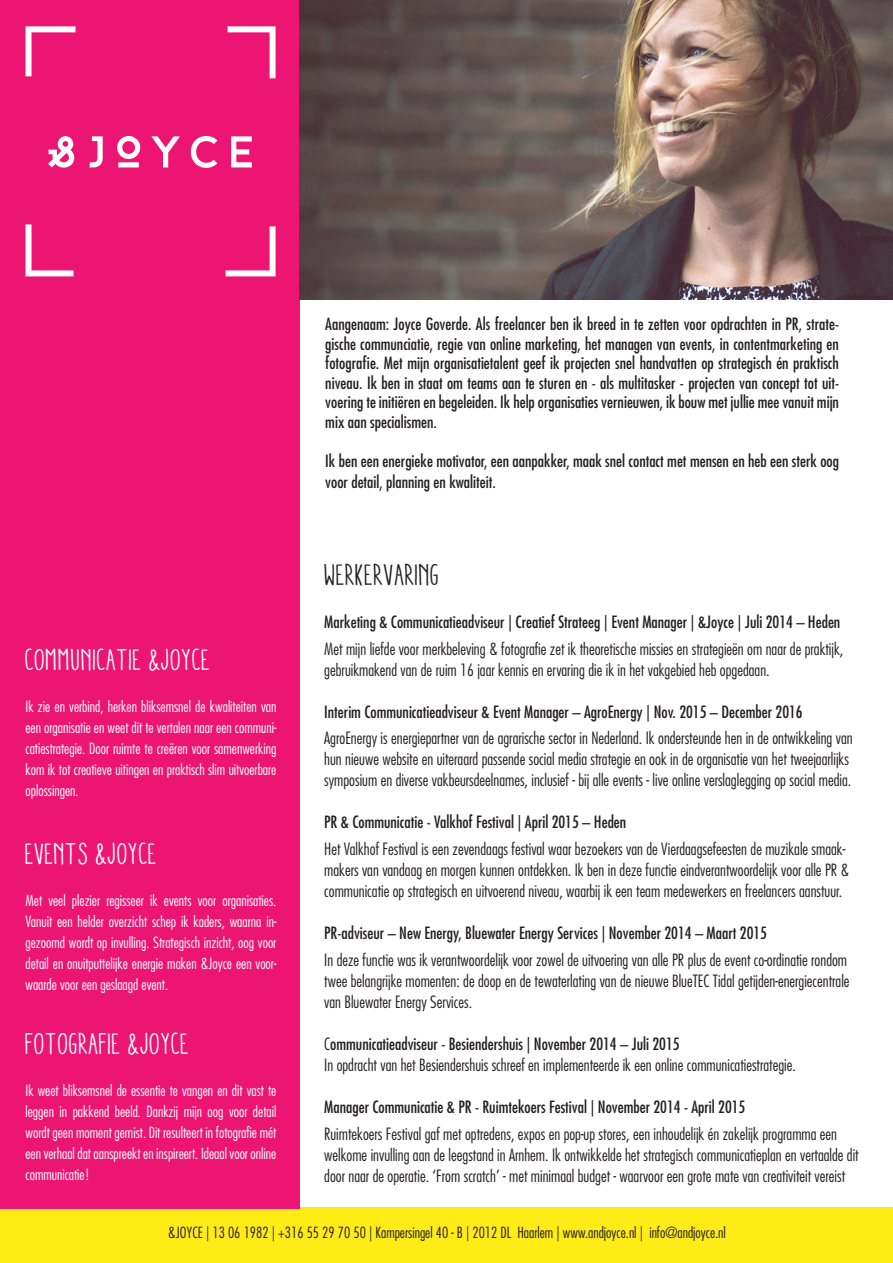
<style>
.page{position:relative;width:893px;height:1263px;background:#fff}
.page>*{position:absolute;margin:0;border:0;box-sizing:border-box;transform-origin:0 0}
.t1{font:condensed 30px "Aracne";color:#fff}
.t2{font:condensed 30px "Aracne";color:#231f20}
.t3{font:300 condensed 16.5px/21px "Futura Std";color:#231f20}
.t4{font:condensed 16.5px/19.5px "Futura Std";color:#231f20;text-align:justify}
.t5{font:300 condensed 15px/21px "Futura Std";color:#fff;text-align:justify}
.t6{font:300 condensed 15px "Futura Std";color:#231f20}
.s1{font-weight:300}
</style>
<div class="page">
<div style="left:0;top:1208px;width:893px;height:55px;background:#ffeb16"></div>
<div style="left:0;top:0;width:300px;height:1208px;background:#ed1574"></div>
<img style="left:300px;top:0;width:593px;height:300px">
<svg style="left:26px;top:26px;width:250px;height:250px"></svg>
<p class="t1" style="left:26px;top:642px;width:187px">COMMUNICATIE &amp;JOYCE</p>
<p class="t5" style="left:26px;top:696px;width:252px">Ik zie en verbind, herken bliksemsnel de kwaliteiten van een organisatie en weet dit te vertalen naar een communi&shy;catiestrategie. Door ruimte te creëren voor samenwerking kom ik tot creatieve uitingen en praktisch slim uitvoerbare oplossingen.</p>
<p class="t1" style="left:26px;top:836px;width:134px">EVENTS &amp;JOYCE</p>
<p class="t5" style="left:26px;top:890px;width:252px">Met veel plezier regisseer ik events voor organisaties.<br>Vanuit een helder overzicht schep ik kaders, waarna in&shy;gezoomd wordt op invulling. Strategisch inzicht, oog voor detail en onuitputtelijke energie maken &amp;Joyce een voor&shy;waarde voor een geslaagd event.</p>
<p class="t1" style="left:26px;top:1026px;width:166px">FOTOGRAFIE &amp;JOYCE</p>
<p class="t5" style="left:26px;top:1080px;width:252px">Ik weet bliksemsnel de essentie te vangen en dit vast te leggen in pakkend beeld. Dankzij mijn oog voor detail wordt geen moment gemist. Dit resulteert in fotografie mét een verhaal dat aanspreekt en inspireert. Ideaal voor online communicatie!</p>
<p class="t4" style="left:325px;top:314px;width:515px">Aangenaam: Joyce Goverde. Als freelancer ben ik breed in te zetten voor opdrachten in PR, strate&shy;gische communciatie, regie van online marketing, het managen van events, in contentmarketing en fotografie. Met mijn organisatietalent geef ik projecten snel handvatten op strategisch én praktisch niveau. Ik ben in staat om teams aan te sturen en - als multitasker - projecten van concept tot uit&shy;voering te initiëren en begeleiden. Ik help organisaties vernieuwen, ik bouw met jullie mee vanuit mijn mix aan specialismen.</p>
<p class="t4" style="left:325px;top:450px;width:515px;line-height:21px">Ik ben een energieke motivator, een aanpakker, maak snel contact met mensen en heb een sterk oog voor detail, planning en kwaliteit.</p>
<p class="t2" style="left:324px;top:557px;width:117px">WERKERVARING</p>
<p class="t4" style="left:324px;top:612px;width:518px">Marketing &amp; Communicatieadviseur | Creatief Strateeg | Event Manager | &amp;Joyce | Juli 2014 – Heden</p>
<p class="t3" style="left:324px;top:638px;width:521px">Met mijn liefde voor merkbeleving &amp; fotografie zet ik theoretische missies en strategieën om naar de praktijk, gebruikmakend van de ruim 16 jaar kennis en ervaring die ik in het vakgebied heb opgedaan.</p>
<p class="t4" style="left:324px;top:702px;width:480px">Interim Communicatieadviseur &amp; Event Manager – AgroEnergy | Nov. 2015 – December 2016</p>
<p class="t3" style="left:324px;top:727px;width:530px">AgroEnergy is energiepartner van de agrarische sector in Nederland. Ik ondersteunde hen in de ontwikkeling van hun nieuwe website en uiteraard passende social media strategie en ook in de organisatie van het tweejaarlijks symposium en diverse vakbeursdeelnames, inclusief - bij alle events - live online verslaglegging op social media.</p>
<p class="t4" style="left:324px;top:812px;width:304px">PR &amp; Communicatie - Valkhof Festival | April 2015 – Heden</p>
<p class="t3" style="left:324px;top:838px;width:527px">Het Valkhof Festival is een zevendaags festival waar bezoekers van de Vierdaagsefeesten de muzikale smaak&shy;makers van vandaag en morgen kunnen ontdekken. Ik ben in deze functie eindverantwoordelijk voor alle PR &amp; communicatie op strategisch en uitvoerend niveau, waarbij ik een team medewerkers en freelancers aanstuur.</p>
<p class="t4" style="left:324px;top:923px;width:444px">PR-adviseur – New Energy, Bluewater Energy Services | November 2014 – Maart 2015</p>
<p class="t3" style="left:324px;top:949px;width:527px">In deze functie was ik verantwoordelijk voor zowel de uitvoering van alle PR plus de event co-ordinatie rondom twee belangrijke momenten: de doop en de tewaterlating van de nieuwe BlueTEC Tidal getijden-energiecentrale van Bluewater Energy Services.</p>
<p class="t4" style="left:324px;top:1034px;width:357px"><span class="s1">C</span>ommunicatieadviseur - Besiendershuis | November 2014 – Juli 2015</p>
<p class="t3" style="left:324px;top:1054px;width:473px">In opdracht van het Besiendershuis schreef en implementeerde ik een online communicatiestrategie.</p>
<p class="t4" style="left:324px;top:1097px;width:423px">Manager Communicatie &amp; PR - Ruimtekoers Festival | November 2014 - April 2015</p>
<p class="t3" style="left:324px;top:1123px;width:536px">Ruimtekoers Festival gaf met optredens, expos en pop-up stores, een inhoudelijk én zakelijk programma een welkome invulling aan de leegstand in Arnhem. Ik ontwikkelde het strategisch communicatieplan en vertaalde dit door naar de operatie. ‘From scratch’ - met minimaal budget - waarvoor een grote mate van creativiteit vereist</p>
<p class="t6" style="left:168px;top:1224px;width:560px">&amp;JOYCE | 13 06 1982 | +316 55 29 70 50 | Kampersingel 40 - B | 2012 DL Haarlem | www.andjoyce.nl | info@andjoyce.nl</p>
</div>
